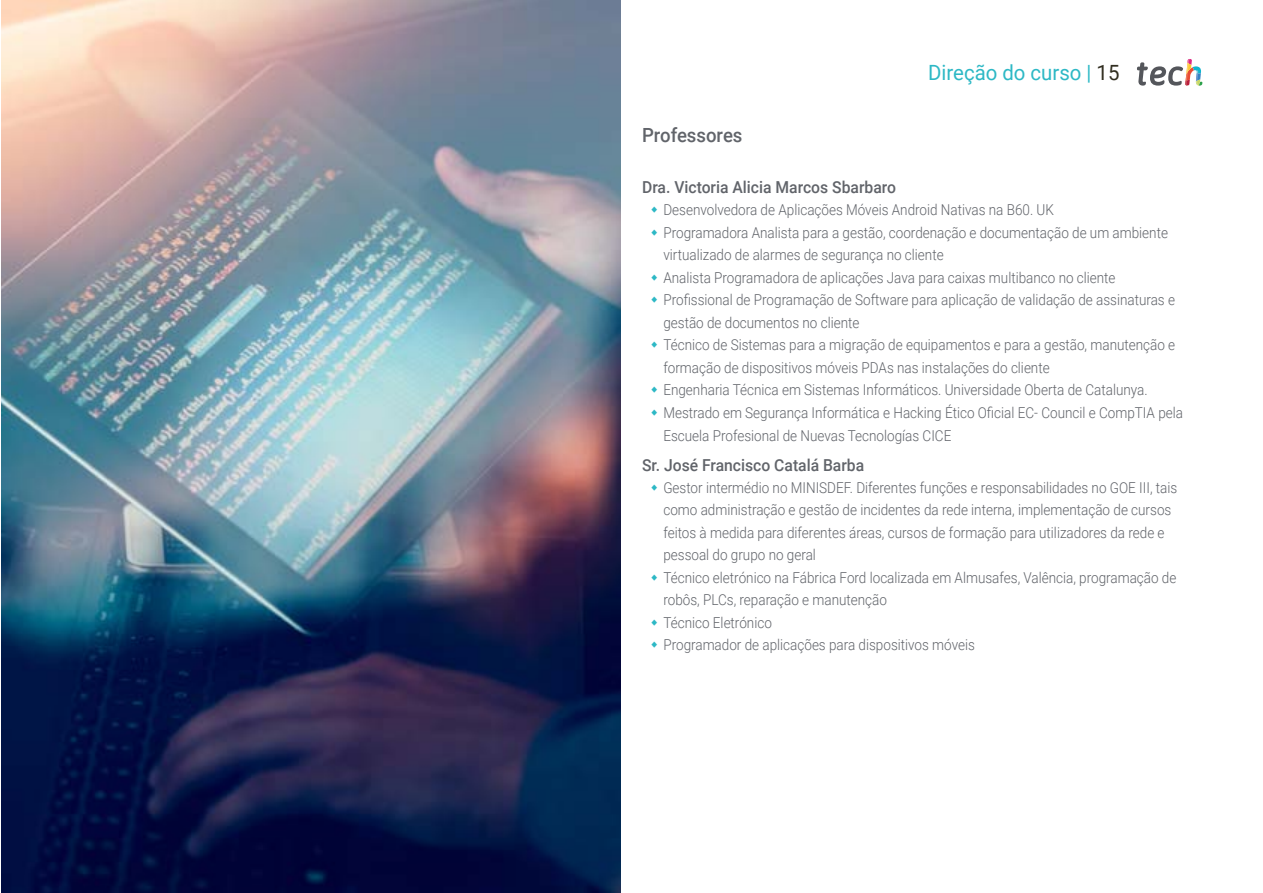
<style>
.page{position:relative;width:1263px;height:893px;background:#fff}
.page>*{position:absolute;margin:0;border:0;box-sizing:border-box;transform-origin:0 0}
.t1{font:21px "Roboto";color:#2db8c5}
.t2{font:500 19.5px "Roboto";color:#61646a;scale:.95 1}
.t3{font:500 16.5px "Roboto";color:#61646a;scale:.95 1}
.t4{font:300 15px/22.5px "Roboto";color:#61646a;scale:.9 1}
.s1{color:#312e20}
</style>
<div class="page">
<svg style="left:1137px;top:59px;width:65px;height:27px"></svg>
<img style="left:1px;top:0;width:620px;height:893px">
<h1 class="t1" style="left:928px;top:57px;width:193px">Direção do curso | <span class="s1">15</span></h1>
<h2 class="t2" style="left:642px;top:122px;width:107px">Professores</h2>
<p class="t3" style="left:642px;top:176px;width:269px">Dra. Victoria Alicia Marcos Sbarbaro</p>
<p class="t4" style="left:663px;top:198px;width:579px">Desenvolvedora de Aplicações Móveis Android Nativas na B60. UK<br>Programadora Analista para a gestão, coordenação e documentação de um ambiente virtualizado de alarmes de segurança no cliente<br>Analista Programadora de aplicações Java para caixas multibanco no cliente Profissional de Programação de Software para aplicação de validação de assinaturas e gestão de documentos no cliente<br>Técnico de Sistemas para a migração de equipamentos e para a gestão, manutenção e formação de dispositivos móveis PDAs nas instalações do cliente<br>Engenharia Técnica em Sistemas Informáticos. Universidade Oberta de Catalunya.<br>Mestrado em Segurança Informática e Hacking Ético Oficial EC- Council e CompTIA pela Escuela Profesional de Nuevas Tecnologías CICE</p>
<p class="t3" style="left:642px;top:453px;width:235px">Sr. José Francisco Catalá Barba</p>
<p class="t4" style="left:663px;top:476px;width:572px">Gestor intermédio no MINISDEF. Diferentes funções e responsabilidades no GOE III, tais como administração e gestão de incidentes da rede interna, implementação de cursos feitos à medida para diferentes áreas, cursos de formação para utilizadores da rede e pessoal do grupo no geral<br>Técnico eletrónico na Fábrica Ford localizada em Almusafes, Valência, programação de robôs, PLCs, reparação e manutenção<br>Técnico Eletrónico<br>Programador de aplicações para dispositivos móveis</p>
</div>
